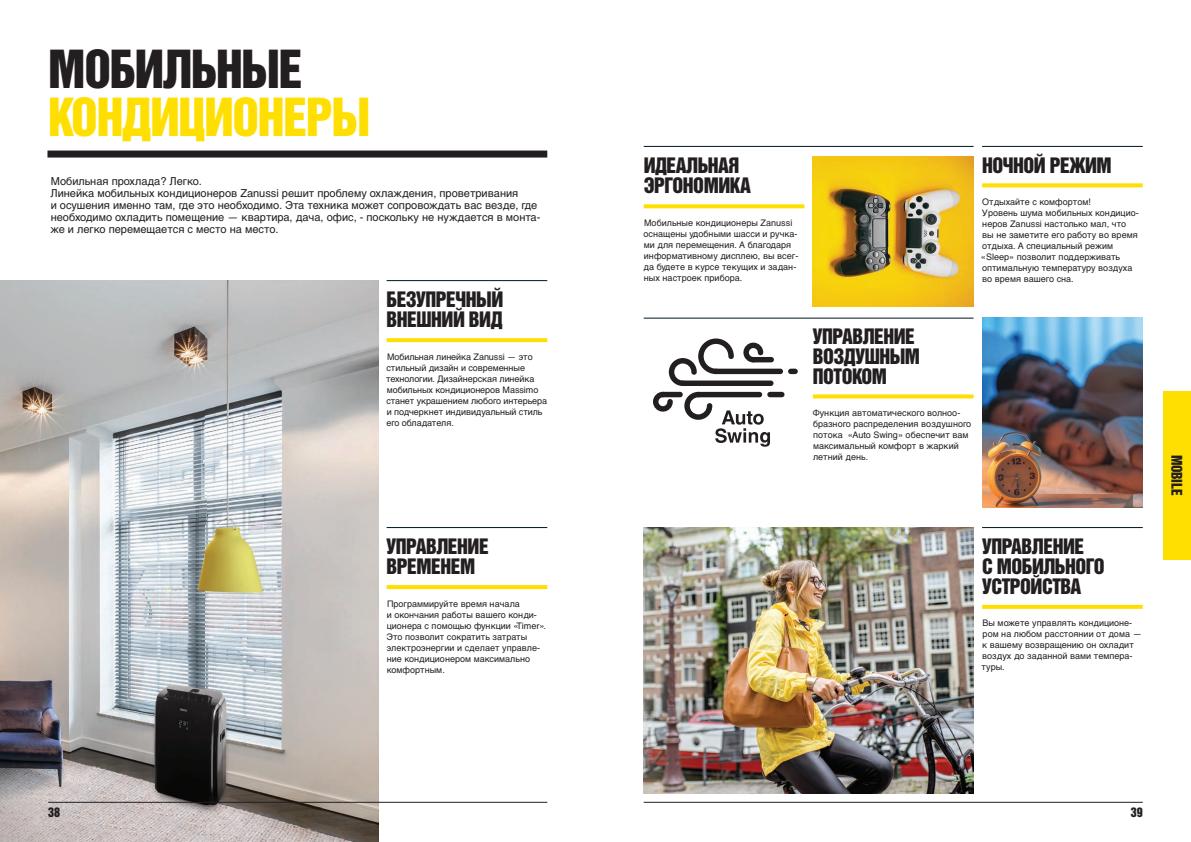
<style>
.page{position:relative;width:1191px;height:842px;background:#fff}
.page>*{position:absolute;margin:0;border:0;box-sizing:border-box;transform-origin:0 0}
.t1{font:48px "Helvetica Inserat LTCYR";letter-spacing:-.025em;color:#ffdf01}
.t2{font:48px "Helvetica Inserat LTCYR";letter-spacing:-.025em;color:#231f20}
.t3{font:19.5px/20px "Helvetica Inserat LTCYR";letter-spacing:-.025em;color:#231f20}
.t4{font:13.5px "Helvetica Inserat LTCYR";color:#231f20}
.t5{font:12px "Helvetica Inserat LTCYR";color:#231f20}
.t6{font:11px/12px "Helvetica LTCYR";color:#231f20}
.t7{font:9px/11px "Helvetica LTCYR";letter-spacing:.005em;color:#231f20}
</style>
<div class="page">
<img style="left:0;top:280px;width:378px;height:562px">
<hr style="left:48px;top:802px;width:499px;height:1px;background:#231f20">
<div style="left:47px;top:151px;width:500px;height:7px;background:#231f20"></div>
<svg style="left:386px;top:338px;width:161px;height:4px"></svg>
<svg style="left:386px;top:585px;width:161px;height:4px"></svg>
<svg style="left:643px;top:204px;width:161px;height:4px"></svg>
<hr style="left:386px;top:527px;width:161px;height:1px;background:#011622">
<hr style="left:386px;top:280px;width:161px;height:1px;background:#011622">
<hr style="left:982px;top:146px;width:160px;height:1px;background:#011622">
<img style="left:643px;top:527px;width:330px;height:267px">
<hr style="left:643px;top:802px;width:499px;height:1px;background:#231f20">
<div style="left:1163px;top:391px;width:28px;height:168px;background:#ffdf01"></div>
<svg style="left:982px;top:605px;width:160px;height:4px"></svg>
<svg style="left:982px;top:183px;width:160px;height:4px"></svg>
<svg style="left:813px;top:394px;width:160px;height:4px"></svg>
<hr style="left:982px;top:527px;width:160px;height:1px;background:#011622">
<hr style="left:643px;top:318px;width:330px;height:1px;background:#011622">
<img style="left:813px;top:157px;width:160px;height:150px">
<div style="left:713px;top:369px;width:70px;height:5px;background:#231f20;border-radius:3px"></div>
<div style="left:680px;top:380px;width:93px;height:6px;background:#231f20;border-radius:3px"></div>
<svg style="left:669px;top:338px;width:65px;height:48px"></svg>
<div style="left:660px;top:392px;width:22px;height:5px;background:#231f20;border-radius:3px"></div>
<svg style="left:653px;top:392px;width:20px;height:20px"></svg>
<svg style="left:743px;top:343px;width:20px;height:19px"></svg>
<svg style="left:684px;top:392px;width:86px;height:55px"></svg>
<div style="left:770px;top:392px;width:12px;height:5px;background:#231f20"></div>
<svg style="left:790px;top:369px;width:5px;height:5px"></svg>
<div style="left:753px;top:357px;width:18px;height:5px;background:#231f20"></div>
<hr style="left:643px;top:146px;width:330px;height:1px;background:#011622">
<img style="left:982px;top:317px;width:160px;height:190px">
<h1 class="t2" style="left:48px;top:40px;width:256px">МОБИЛЬНЫЕ</h1>
<h1 class="t1" style="left:48px;top:88px;width:323px">КОНДИЦИОНЕРЫ</h1>
<p class="t6" style="left:51px;top:176px;width:491px">Мобильная прохлада? Легко.<br>Линейка мобильных кондиционеров Zanussi решит проблему охлаждения, проветривания<br>и осушения именно там, где это необходимо. Эта техника может сопровождать вас везде, где необходимо охладить помещение — квартира, дача, офис, - поскольку не нуждается в монта&shy;же и легко перемещается с место на место.</p>
<h2 class="t3" style="left:386px;top:290px;width:118px">БЕЗУПРЕЧНЫЙ<br>ВНЕШНИЙ ВИД</h2>
<p class="t7" style="left:386px;top:351px;width:162px">Мобильная линейка Zanussi — это стильный дизайн и современные технологии. Дизайнерская линейка мобильных кондиционеров Massimo станет украшением любого интерьера и подчеркнет индивидуальный стиль его обладателя.</p>
<h2 class="t3" style="left:386px;top:537px;width:104px">УПРАВЛЕНИЕ<br>ВРЕМЕНЕМ</h2>
<h3 class="t5" style="left:48px;top:805px;width:13px">38</h3>
<p class="t7" style="left:386px;top:598px;width:161px">Программируйте время начала<br>и окончания работы вашего конди&shy;ционера с помощью функции «Timer».<br>Это позволит сократить затраты электроэнергии и сделает управле&shy;ние кондиционером максимально комфортным.</p>
<h2 class="t3" style="left:643px;top:156px;width:109px">ИДЕАЛЬНАЯ<br>ЭРГОНОМИКА</h2>
<p class="t7" style="left:643px;top:217px;width:156px">Мобильные кондиционеры Zanussi оснащены удобными шасси и ручка&shy;ми для перемещения. А благодаря информативному дисплею, вы всег&shy;да будете в курсе текущих и задан&shy;ных настроек прибора.</p>
<h2 class="t3" style="left:982px;top:155px;width:131px">НОЧНОЙ РЕЖИМ</h2>
<p class="t7" style="left:981px;top:196px;width:159px">Отдыхайте с комфортом!<br>Уровень шума мобильных кондицио&shy;неров Zanussi настолько мал, что<br>вы не заметите его работу во время отдыха. А специальный режим «Sleep» позволит поддерживать оптимальную температуру воздуха во время вашего сна.</p>
<h2 class="t3" style="left:813px;top:327px;width:109px">УПРАВЛЕНИЕ<br>ВОЗДУШНЫМ<br>ПОТОКОМ</h2>
<p class="t7" style="left:812px;top:407px;width:160px">Функция автоматического волноо&shy;бразного распределения воздушного потока «Auto Swing» обеспечит вам максимальный комфорт в жаркий летний день.</p>
<h2 class="t3" style="left:982px;top:537px;width:124px">УПРАВЛЕНИЕ<br>С МОБИЛЬНОГО<br>УСТРОЙСТВА</h2>
<p class="t7" style="left:981px;top:618px;width:161px">Вы можете управлять кондиционе&shy;ром на любом расстоянии от дома — к вашему возвращению он охладит воздух до заданной вами темпера&shy;туры.</p>
<h3 class="t4" style="left:1185px;top:455px;width:42px;rotate:90deg">MOBILE</h3>
<h3 class="t5" style="left:1130px;top:805px;width:13px">39</h3>
</div>
